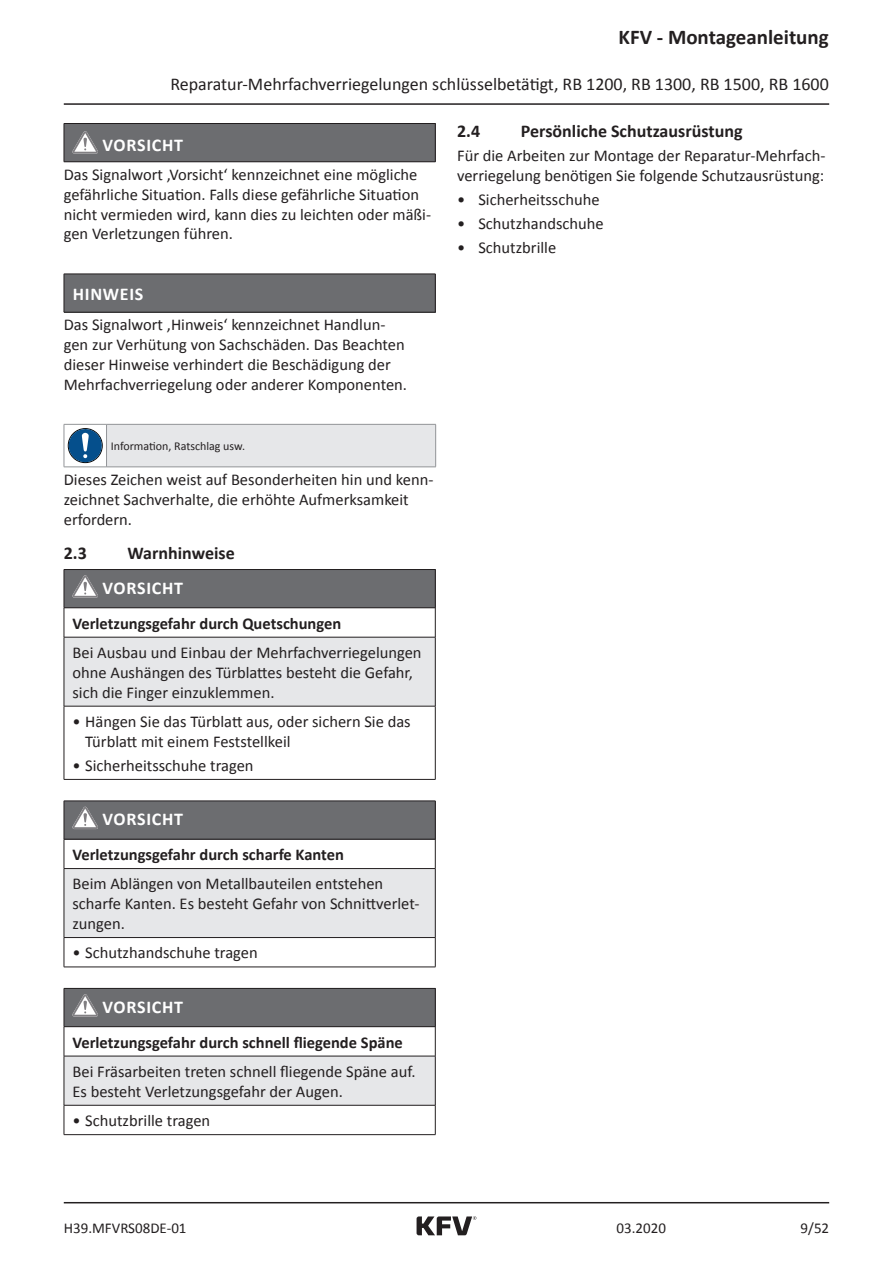
<style>
.page{position:relative;width:893px;height:1263px;background:#fff}
.page>*{position:absolute;margin:0;border:0;box-sizing:border-box;transform-origin:0 0}
.t1{font:700 21px "Calibri";color:#231f20}
.t2{font:18px "Calibri";color:#231f20}
.t3{font:700 18px "Calibri";color:#231f20}
.t4{font:700 18px "Calibri";letter-spacing:.04em;color:#fff}
.t5{font:16.5px/19.8px "Calibri";color:#231f20}
.t6{font:700 16.5px "Calibri";color:#231f20}
.t7{font:15px "Calibri";color:#231f20}
.t8{font:12px "Calibri";color:#231f20}
</style>
<div class="page">
<hr style="left:64px;top:1202px;width:765px;height:1px;background:#231f20">
<svg style="left:417px;top:1216px;width:59px;height:19px"></svg>
<hr style="left:64px;top:103px;width:765px;height:2px;background:#231f20">
<div style="left:64px;top:123px;width:371px;height:39px;background:#6c6d70"></div>
<hr style="left:64px;top:123px;width:371px;height:1px;background:#231f20">
<hr style="left:64px;top:124px;width:1px;height:38px;background:#231f20">
<hr style="left:435px;top:124px;width:1px;height:38px;background:#231f20">
<hr style="left:64px;top:162px;width:371px;height:1px;background:#231f20">
<svg style="left:72px;top:131px;width:26px;height:23px"></svg>
<div style="left:64px;top:274px;width:371px;height:38px;background:#6c6d70"></div>
<hr style="left:64px;top:274px;width:371px;height:1px;background:#231f20">
<hr style="left:64px;top:274px;width:1px;height:38px;background:#231f20">
<hr style="left:435px;top:274px;width:1px;height:38px;background:#231f20">
<hr style="left:64px;top:312px;width:371px;height:1px;background:#231f20">
<div style="left:107px;top:424px;width:329px;height:43px;background:#e6e7e9"></div>
<hr style="left:64px;top:424px;width:43px;height:1px;background:#939598">
<hr style="left:64px;top:424px;width:1px;height:43px;background:#939598">
<hr style="left:106px;top:424px;width:1px;height:43px;background:#939598">
<hr style="left:64px;top:467px;width:43px;height:1px;background:#939598">
<hr style="left:107px;top:424px;width:329px;height:1px;background:#939598">
<hr style="left:435px;top:424px;width:1px;height:43px;background:#939598">
<hr style="left:107px;top:467px;width:329px;height:1px;background:#939598">
<div style="left:68px;top:428px;width:34px;height:35px;border:1px solid #000001;border-radius:50%"></div>
<svg style="left:68px;top:428px;width:35px;height:34px"></svg>
<div style="left:64px;top:569px;width:371px;height:39px;background:#6c6d70"></div>
<div style="left:64px;top:637px;width:371px;height:69px;background:#e6e7e9"></div>
<hr style="left:64px;top:569px;width:371px;height:1px;background:#231f20">
<hr style="left:64px;top:570px;width:1px;height:38px;background:#231f20">
<hr style="left:435px;top:570px;width:1px;height:38px;background:#231f20">
<hr style="left:64px;top:607px;width:371px;height:1px;background:#231f20">
<svg style="left:64px;top:608px;width:1px;height:29px"></svg>
<svg style="left:435px;top:608px;width:1px;height:29px"></svg>
<hr style="left:64px;top:637px;width:371px;height:1px;background:#231f20">
<hr style="left:64px;top:637px;width:1px;height:69px;background:#231f20">
<hr style="left:435px;top:637px;width:1px;height:69px;background:#231f20">
<hr style="left:64px;top:706px;width:371px;height:1px;background:#231f20">
<hr style="left:64px;top:706px;width:1px;height:73px;background:#231f20">
<hr style="left:435px;top:706px;width:1px;height:73px;background:#231f20">
<hr style="left:64px;top:779px;width:371px;height:1px;background:#231f20">
<svg style="left:72px;top:575px;width:26px;height:23px"></svg>
<div style="left:64px;top:801px;width:371px;height:38px;background:#6c6d70"></div>
<div style="left:64px;top:868px;width:371px;height:69px;background:#e6e7e9"></div>
<hr style="left:64px;top:801px;width:371px;height:1px;background:#231f20">
<hr style="left:64px;top:801px;width:1px;height:38px;background:#231f20">
<hr style="left:435px;top:801px;width:1px;height:38px;background:#231f20">
<hr style="left:64px;top:839px;width:371px;height:1px;background:#231f20">
<svg style="left:64px;top:839px;width:1px;height:29px"></svg>
<svg style="left:435px;top:839px;width:1px;height:29px"></svg>
<hr style="left:64px;top:868px;width:371px;height:1px;background:#231f20">
<hr style="left:64px;top:869px;width:1px;height:68px;background:#231f20">
<hr style="left:435px;top:869px;width:1px;height:68px;background:#231f20">
<hr style="left:64px;top:937px;width:371px;height:1px;background:#231f20">
<svg style="left:64px;top:938px;width:1px;height:29px"></svg>
<svg style="left:435px;top:938px;width:1px;height:29px"></svg>
<hr style="left:64px;top:967px;width:371px;height:1px;background:#231f20">
<svg style="left:72px;top:807px;width:26px;height:22px"></svg>
<div style="left:64px;top:988px;width:371px;height:39px;background:#6c6d70"></div>
<div style="left:64px;top:1056px;width:371px;height:49px;background:#e6e7e9"></div>
<hr style="left:64px;top:1026px;width:371px;height:1px;background:#231f20">
<hr style="left:64px;top:1056px;width:371px;height:1px;background:#231f20">
<hr style="left:64px;top:1105px;width:371px;height:1px;background:#231f20">
<hr style="left:64px;top:988px;width:371px;height:1px;background:#231f20">
<hr style="left:64px;top:988px;width:1px;height:38px;background:#231f20">
<hr style="left:435px;top:988px;width:1px;height:38px;background:#231f20">
<svg style="left:64px;top:1027px;width:1px;height:29px"></svg>
<svg style="left:435px;top:1027px;width:1px;height:29px"></svg>
<hr style="left:64px;top:1056px;width:1px;height:49px;background:#231f20">
<hr style="left:435px;top:1056px;width:1px;height:49px;background:#231f20">
<svg style="left:64px;top:1105px;width:1px;height:29px"></svg>
<svg style="left:435px;top:1105px;width:1px;height:29px"></svg>
<hr style="left:64px;top:1134px;width:371px;height:1px;background:#231f20">
<svg style="left:72px;top:994px;width:26px;height:22px"></svg>
<p class="t1" style="left:618px;top:24px;width:212px">KFV - Montageanleitung</p>
<p class="t2" style="left:170px;top:73px;width:660px">Reparatur-Mehrfachverriegelungen schlüsselbetätigt, RB 1200, RB 1300, RB 1500, RB 1600</p>
<p class="t4" style="left:103px;top:134px;width:82px">VORSICHT</p>
<p class="t5" style="left:64px;top:165px;width:369px">Das Signalwort ‚Vorsicht‘ kennzeichnet eine mögliche gefährliche Situation. Falls diese gefährliche Situation nicht vermieden wird, kann dies zu leichten oder mäßi&shy;gen Verletzungen führen.</p>
<p class="t4" style="left:73px;top:282px;width:72px">HINWEIS</p>
<p class="t5" style="left:64px;top:315px;width:345px">Das Signalwort ‚Hinweis‘ kennzeichnet Handlun&shy;gen zur Verhütung von Sachschäden. Das Beachten dieser Hinweise verhindert die Beschädigung der Mehrfachverriegelung oder anderer Komponenten.</p>
<p class="t8" style="left:111px;top:438px;width:136px">Information, Ratschlag usw.</p>
<p class="t5" style="left:64px;top:470px;width:371px">Dieses Zeichen weist auf Besonderheiten hin und kenn&shy;zeichnet Sachverhalte, die erhöhte Aufmerksamkeit erfordern.</p>
<p class="t3" style="left:64px;top:542px;width:25px">2.3</p>
<p class="t3" style="left:128px;top:542px;width:109px">Warnhinweise</p>
<p class="t4" style="left:103px;top:576px;width:82px">VORSICHT</p>
<p class="t6" style="left:72px;top:613px;width:270px">Verletzungsgefahr durch Quetschungen</p>
<p class="t5" style="left:72px;top:643px;width:351px">Bei Ausbau und Einbau der Mehrfachverriegelungen ohne Aushängen des Türblattes besteht die Gefahr, sich die Finger einzuklemmen.</p>
<p class="t5" style="left:85px;top:712px;width:327px;text-indent:-13px">• Hängen Sie das Türblatt aus, oder sichern Sie das<br>Türblatt mit einem Feststellkeil</p>
<p class="t5" style="left:72px;top:756px;width:183px">• Sicherheitsschuhe tragen</p>
<p class="t4" style="left:103px;top:808px;width:82px">VORSICHT</p>
<p class="t6" style="left:72px;top:844px;width:273px">Verletzungsgefahr durch scharfe Kanten</p>
<p class="t5" style="left:72px;top:874px;width:348px">Beim Ablängen von Metallbauteilen entstehen scharfe Kanten. Es besteht Gefahr von Schnittverlet&shy;zungen.</p>
<p class="t5" style="left:72px;top:943px;width:187px">• Schutzhandschuhe tragen</p>
<p class="t4" style="left:103px;top:995px;width:82px">VORSICHT</p>
<p class="t6" style="left:72px;top:1031px;width:332px">Verletzungsgefahr durch schnell fliegende Späne</p>
<p class="t5" style="left:72px;top:1062px;width:345px">Bei Fräsarbeiten treten schnell fliegende Späne auf.<br>Es besteht Verletzungsgefahr der Augen.</p>
<p class="t5" style="left:72px;top:1111px;width:139px">• Schutzbrille tragen</p>
<p class="t3" style="left:457px;top:119px;width:25px">2.4</p>
<p class="t3" style="left:521px;top:119px;width:223px">Persönliche Schutzausrüstung</p>
<p class="t5" style="left:457px;top:146px;width:370px">Für die Arbeiten zur Montage der Reparatur-Mehrfach&shy;verriegelung benötigen Sie folgende Schutzausrüstung:</p>
<p class="t5" style="left:457px;top:189px;width:144px">• Sicherheitsschuhe</p>
<p class="t5" style="left:457px;top:213px;width:148px">• Schutzhandschuhe</p>
<p class="t5" style="left:457px;top:238px;width:101px">• Schutzbrille</p>
<p class="t7" style="left:64px;top:1219px;width:124px">H39.MFVRS08DE-01</p>
<p class="t7" style="left:617px;top:1219px;width:51px">03.2020</p>
<p class="t7" style="left:801px;top:1219px;width:30px">9/52</p>
</div>
